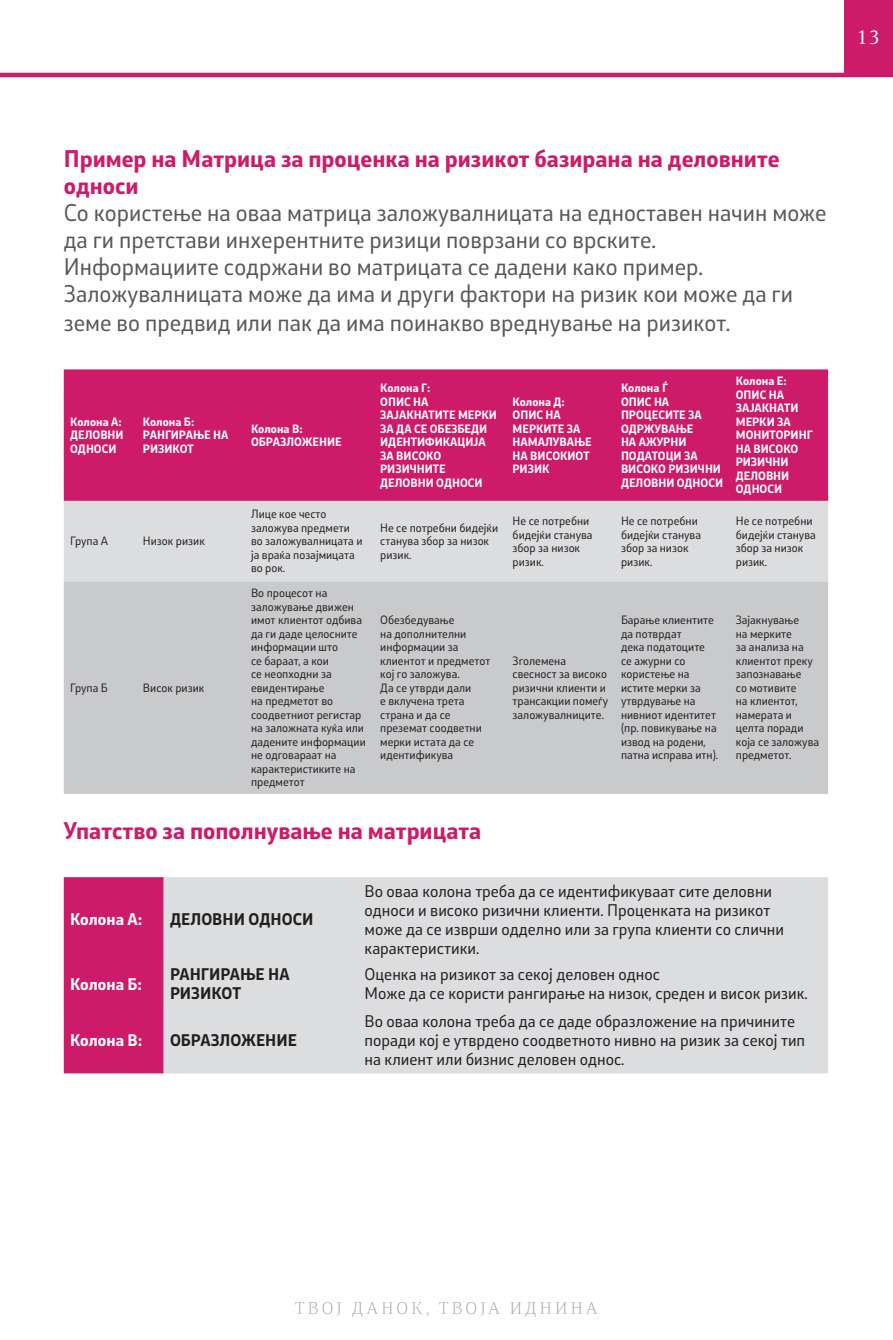
<style>
.page{position:relative;width:893px;height:1340px;background:#fff}
.page>*{position:absolute;margin:0;border:0;box-sizing:border-box;transform-origin:0 0}
.t1{font:22.5px/27px "Stobi Sans";color:#57585a}
.t2{font:700 22.5px/27px "Stobi Sans";color:#ce1b69}
.t3{font:18px "Stobi Serif";color:#fff}
.t4{font:15.75px/18.9px "Stobi Sans";color:#231f20}
.t5{font:700 15.75px/18.9px "Stobi Sans";color:#231f20}
.t6{font:700 15.75px "Stobi Sans";color:#fff}
.t7{font:300 15.75px "Stobi Serif";letter-spacing:.2em;color:#a8a9ad}
.t8{font:11.25px/13.5px "Stobi Sans";color:#231f20}
.t9{font:700 11.25px/13.5px "Stobi Sans";color:#fff}
</style>
<div class="page">
<div style="left:845px;top:0;width:48px;height:77px;background:#ce1b69"></div>
<hr style="left:0;top:73px;width:893px;height:4px;background:#ce1b69">
<div style="left:64px;top:369px;width:764px;height:132px;background:#ce1b69"></div>
<div style="left:64px;top:501px;width:764px;height:80px;background:#dcdddf"></div>
<div style="left:64px;top:581px;width:764px;height:212px;background:#c9cacc"></div>
<div style="left:64px;top:877px;width:100px;height:196px;background:#ce1b69"></div>
<div style="left:164px;top:877px;width:664px;height:196px;background:#dcdddf"></div>
<h2 class="t3" style="left:858px;top:25px;width:22px">13</h2>
<h1 class="t2" style="left:64px;top:144px;width:717px">Пример на Матрица за проценка на ризикот базирана на деловните односи</h1>
<p class="t1" style="left:64px;top:198px;width:764px">Со користење на оваа матрица заложувалницата на едноставен начин може да ги претстави инхерентните ризици поврзани со врските.<br>Информациите содржани во матрицата се дадени како пример.<br>Заложувалницата може да има и други фактори на ризик кои може да ги</p>
<h1 class="t1" style="left:64px;top:309px;width:668px">земе во предвид или пак да има поинакво вреднување на ризикот.</h1>
<p class="t9" style="left:70px;top:414px;width:55px">Колона А:<br>ДЕЛОВНИ<br>ОДНОСИ</p>
<p class="t9" style="left:143px;top:414px;width:87px">Колона Б:<br>РАНГИРАЊЕ НА<br>РИЗИКОТ</p>
<p class="t9" style="left:251px;top:421px;width:92px">Колона В:<br>ОБРАЗЛОЖЕНИЕ</p>
<p class="t8" style="left:70px;top:534px;width:39px">Група А</p>
<p class="t8" style="left:143px;top:534px;width:63px">Низок ризик</p>
<p class="t8" style="left:70px;top:680px;width:39px">Група Б</p>
<p class="t8" style="left:143px;top:680px;width:63px">Висок ризик</p>
<p class="t8" style="left:251px;top:507px;width:113px">Лице кое често заложува предмети во заложувалницата и ја враќа позајмицата во рок.</p>
<p class="t8" style="left:251px;top:586px;width:116px">Во процесот на заложување движен имот клиентот одбива да ги даде целосните информации што<br>се бараат, а кои<br>се неопходни за евидентирање<br>на предметот во соодветниот регистар на заложната куќа или дадените информации не одговараат на карактеристиките на предметот</p>
<p class="t9" style="left:380px;top:381px;width:118px">Колона Г:<br>ОПИС НА<br>ЗАЈАКНАТИТЕ МЕРКИ<br>ЗА ДА СЕ ОБЕЗБЕДИ<br>ИДЕНТИФИКАЦИЈА<br>ЗА ВИСОКО<br>РИЗИЧНИТЕ<br>ДЕЛОВНИ ОДНОСИ</p>
<p class="t9" style="left:513px;top:394px;width:80px">Колона Д:<br>ОПИС НА<br>МЕРКИТЕ ЗА<br>НАМАЛУВАЊЕ<br>НА ВИСОКИОТ<br>РИЗИК</p>
<p class="t9" style="left:621px;top:381px;width:104px">Колона Ѓ<br>ОПИС НА<br>ПРОЦЕСИТЕ ЗА<br>ОДРЖУВАЊЕ<br>НА АЖУРНИ<br>ПОДАТОЦИ ЗА<br>ВИСОКО РИЗИЧНИ<br>ДЕЛОВНИ ОДНОСИ</p>
<p class="t9" style="left:736px;top:374px;width:78px">Колона Е:<br>ОПИС НА<br>ЗАЈАКНАТИ<br>МЕРКИ ЗА<br>МОНИТОРИНГ<br>НА ВИСОКО<br>РИЗИЧНИ<br>ДЕЛОВНИ<br>ОДНОСИ</p>
<p class="t8" style="left:380px;top:520px;width:119px">Не се потребни бидејќи станува збор за низок ризик.</p>
<p class="t8" style="left:513px;top:514px;width:82px">Не се потребни бидејќи станува збор за низок ризик.</p>
<p class="t8" style="left:621px;top:514px;width:82px">Не се потребни бидејќи станува збор за низок ризик.</p>
<p class="t8" style="left:736px;top:514px;width:82px">Не се потребни бидејќи станува збор за низок ризик.</p>
<p class="t8" style="left:380px;top:613px;width:112px">Обезбедување<br>на дополнителни информации за клиентот и предметот кој го заложува.<br>Да се утврди дали<br>е вклучена трета страна и да се преземат соодветни мерки истата да се идентификува</p>
<p class="t8" style="left:513px;top:653px;width:97px">Зголемена свесност за високо ризични клиенти и трансакции помеѓу заложувалниците.</p>
<p class="t8" style="left:621px;top:613px;width:99px">Барање клиентите да потврдат<br>дека податоците се ажурни со користење на истите мерки за утврдување на нивниот идентитет (пр. повикување на извод на родени, патна исправа итн).</p>
<p class="t8" style="left:736px;top:613px;width:85px">Зајакнување<br>на мерките<br>за анализа на клиентот преку запознавање<br>со мотивите<br>на клиентот, намерата и целта поради која се заложува предметот.</p>
<h1 class="t2" style="left:64px;top:816px;width:419px">Упатство за пополнување на матрицата</h1>
<h3 class="t6" style="left:70px;top:908px;width:74px">Колона А:</h3>
<h3 class="t5" style="left:170px;top:909px;width:145px">ДЕЛОВНИ ОДНОСИ</h3>
<h3 class="t4" style="left:365px;top:881px;width:421px">Во оваа колона треба да се идентификуваат сите деловни односи и високо ризични клиенти. Проценката на ризикот може да се изврши одделно или за група клиенти со слични карактеристики.</h3>
<h3 class="t6" style="left:70px;top:973px;width:73px">Колона Б:</h3>
<h3 class="t5" style="left:170px;top:964px;width:121px">РАНГИРАЊЕ НА<br>РИЗИКОТ</h3>
<h3 class="t4" style="left:365px;top:964px;width:445px">Оценка на ризикот за секој деловен однос<br>Може да се користи рангирање на низок, среден и висок ризик.</h3>
<h3 class="t6" style="left:70px;top:1029px;width:74px">Колона В:</h3>
<h3 class="t5" style="left:170px;top:1030px;width:128px">ОБРАЗЛОЖЕНИЕ</h3>
<h3 class="t4" style="left:365px;top:1011px;width:442px">Во оваа колона треба да се даде образложение на причините поради кој е утврдено соодветното нивно на ризик за секој тип на клиент или бизнис деловен однос.</h3>
<h3 class="t7" style="left:295px;top:1297px;width:304px">ТВОЈ ДАНОК, ТВОЈА ИДНИНА</h3>
</div>
